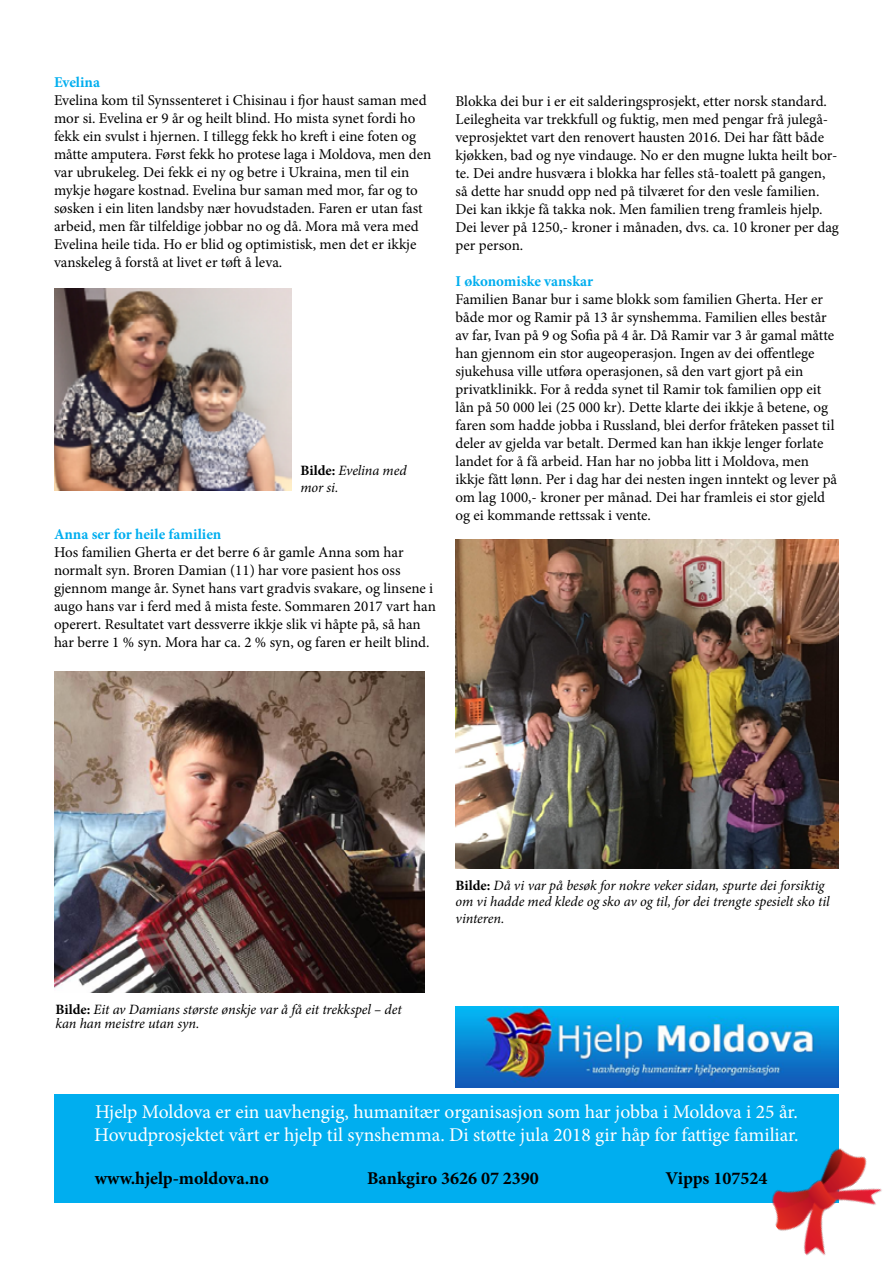
<style>
.page{position:relative;width:893px;height:1263px;background:#fff}
.page>*{position:absolute;margin:0;border:0;box-sizing:border-box;transform-origin:0 0}
.t1{font:19.5px/23.4px "Minion Pro";letter-spacing:-.005em;color:#fff}
.t2{font:700 18px "Minion Pro";color:#000}
.t3{font:15px/18px "Minion Pro";color:#000}
.t4{font:700 15px "Minion Pro";color:#00aeef}
.t5{font:italic 14.25px/16.5px "Minion Pro";letter-spacing:-.01em;color:#000}
.s1{font-weight:700;font-style:normal}
</style>
<div class="page">
<div style="left:54px;top:1094px;width:785px;height:108px;background:#00aeef"></div>
<img style="left:54px;top:288px;width:237px;height:203px">
<img style="left:455px;top:540px;width:384px;height:328px">
<img style="left:455px;top:1007px;width:384px;height:80px">
<img style="left:758px;top:1148px;width:124px;height:108px">
<img style="left:54px;top:672px;width:370px;height:320px">
<p class="t4" style="left:54px;top:72px;width:47px">Evelina</p>
<p class="t3" style="left:54px;top:92px;width:379px">Evelina kom til Synssenteret i Chisinau i fjor haust saman med mor si. Evelina er 9 år og heilt blind. Ho mista synet fordi ho fekk ein svulst i hjernen. I tillegg fekk ho kreft i eine foten og måtte amputera. Først fekk ho protese laga i Moldova, men den var ubrukeleg. Dei fekk ei ny og betre i Ukraina, men til ein mykje høgare kostnad. Evelina bur saman med mor, far og to søsken i ein liten landsby nær hovudstaden. Faren er utan fast arbeid, men får tilfeldige jobbar no og då. Mora må vera med Evelina heile tida. Ho er blid og optimistisk, men det er ikkje vanskeleg å forstå at livet er tøft å leva.</p>
<p class="t5" style="left:300px;top:462px;width:108px"><span class="s1">Bilde:</span> Evelina med mor si.</p>
<p class="t4" style="left:54px;top:524px;width:169px">Anna ser for heile familien</p>
<p class="t3" style="left:54px;top:543px;width:383px">Hos familien Gherta er det berre 6 år gamle Anna som har normalt syn. Broren Damian (11) har vore pasient hos oss gjennom mange år. Synet hans vart gradvis svakare, og linsene i augo hans var i ferd med å mista feste. Sommaren 2017 vart han operert. Resultatet vart dessverre ikkje slik vi håpte på, så han har berre 1 % syn. Mora har ca. 2 % syn, og faren er heilt blind.</p>
<p class="t3" style="left:455px;top:92px;width:385px">Blokka dei bur i er eit salderingsprosjekt, etter norsk standard.<br>Leilegheita var trekkfull og fuktig, men med pengar frå julegå&shy;veprosjektet vart den renovert hausten 2016. Dei har fått både kjøkken, bad og nye vindauge. No er den mugne lukta heilt bor&shy;te. Dei andre husværa i blokka har felles stå-toalett på gangen, så dette har snudd opp ned på tilværet for den vesle familien.<br>Dei kan ikkje få takka nok. Men familien treng framleis hjelp.<br>Dei lever på 1250,- kroner i månaden, dvs. ca. 10 kroner per dag per person.</p>
<p class="t4" style="left:455px;top:271px;width:139px">I økonomiske vanskar</p>
<p class="t3" style="left:455px;top:290px;width:383px">Familien Banar bur i same blokk som familien Gherta. Her er både mor og Ramir på 13 år synshemma. Familien elles består av far, Ivan på 9 og Sofia på 4 år. Då Ramir var 3 år gamal måtte han gjennom ein stor augeoperasjon. Ingen av dei offentlege sjukehusa ville utføra operasjonen, så den vart gjort på ein privatklinikk. For å redda synet til Ramir tok familien opp eit lån på 50 000 lei (25 000 kr). Dette klarte dei ikkje å betene, og faren som hadde jobba i Russland, blei derfor fråteken passet til deler av gjelda var betalt. Dermed kan han ikkje lenger forlate landet for å få arbeid. Han har no jobba litt i Moldova, men ikkje fått lønn. Per i dag har dei nesten ingen inntekt og lever på om lag 1000,- kroner per månad. Dei har framleis ei stor gjeld og ei kommande rettssak i vente.</p>
<p class="t5" style="left:56px;top:1003px;width:348px;line-height:13.5px"><span class="s1">Bilde:</span> Eit av Damians største ønskje var å få eit trekkspel – det kan han meistre utan syn.</p>
<p class="t5" style="left:455px;top:877px;width:376px"><span class="s1">Bilde:</span> Då vi var på besøk for nokre veker sidan, spurte dei forsiktig om vi hadde med klede og sko av og til, for dei trengte spesielt sko til vinteren.</p>
<h1 class="t1" style="left:94px;top:1100px;width:706px">Hjelp Moldova er ein uavhengig, humanitær organisasjon som har jobba i Moldova i 25 år.<br>Hovudprosjektet vårt er hjelp til synshemma. Di støtte jula 2018 gir håp for fattige familiar.</h1>
<p class="t2" style="left:95px;top:1166px;width:176px">www.hjelp-moldova.no</p>
<p class="t2" style="left:367px;top:1166px;width:173px">Bankgiro 3626 07 2390</p>
<p class="t2" style="left:666px;top:1166px;width:103px">Vipps 107524</p>
</div>
